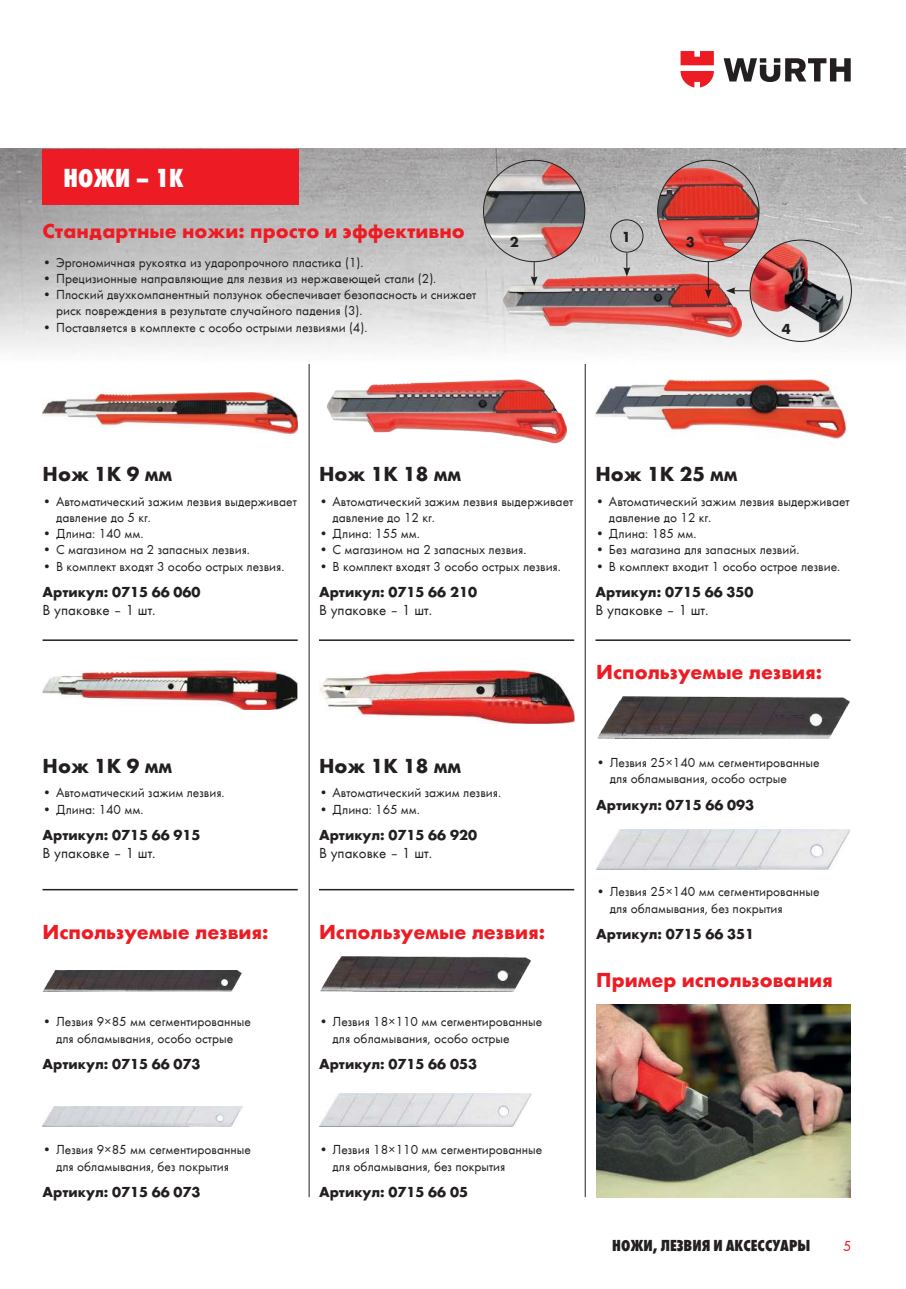
<style>
.page{position:relative;width:906px;height:1289px;background:#fff}
.page>*{position:absolute;margin:0;border:0;box-sizing:border-box;transform-origin:0 0}
.t1{font:27px "Wuerth Extra Bold Cond Caps";color:#fff}
.t2{font:700 21px "Wuerth";color:#ed1c24}
.t3{font:700 21px "Wuerth";color:#231f20}
.t4{font:16.5px "Wuerth Extra Bold Cond Caps";color:#231f20}
.t5{font:700 15px "Wuerth";color:#231f20}
.t6{font:15px "Wuerth";color:#231f20}
.t7{font:15px "Wuerth";color:#ed1c24}
.t8{font:13.5px/16.2px "Wuerth";color:#231f20}
</style>
<div class="page">
<img style="left:0;top:149px;width:905px;height:215px">
<div style="left:43px;top:149px;width:255px;height:55px;background:#ed1c24"></div>
<img style="left:43px;top:393px;width:255px;height:41px">
<img style="left:43px;top:670px;width:255px;height:39px">
<img style="left:43px;top:970px;width:199px;height:21px">
<img style="left:320px;top:956px;width:211px;height:35px">
<img style="left:597px;top:696px;width:253px;height:42px">
<img style="left:319px;top:1093px;width:212px;height:33px">
<img style="left:596px;top:829px;width:254px;height:40px">
<img style="left:43px;top:1106px;width:199px;height:20px">
<img style="left:327px;top:379px;width:239px;height:64px">
<img style="left:502px;top:273px;width:239px;height:64px">
<img style="left:319px;top:670px;width:255px;height:53px">
<img style="left:595px;top:379px;width:251px;height:59px">
<img style="left:596px;top:1004px;width:254px;height:193px">
<img style="left:657px;top:168px;width:102px;height:93px">
<img style="left:750px;top:240px;width:93px;height:92px">
<img style="left:483px;top:160px;width:102px;height:101px;border-radius:51px">
<svg style="left:726px;top:287px;width:23px;height:7px"></svg>
<svg style="left:705px;top:262px;width:7px;height:36px"></svg>
<svg style="left:531px;top:262px;width:6px;height:24px"></svg>
<svg style="left:623px;top:253px;width:7px;height:24px"></svg>
<div style="left:610px;top:219px;width:33px;height:33px;border:1px solid #231f20;border-radius:50%"></div>
<svg style="left:723px;top:58px;width:127px;height:24px"></svg>
<svg style="left:680px;top:51px;width:34px;height:36px"></svg>
<hr style="left:43px;top:639px;width:255px;height:2px;background:#231f20">
<hr style="left:319px;top:639px;width:255px;height:2px;background:#231f20">
<hr style="left:595px;top:639px;width:255px;height:2px;background:#231f20">
<hr style="left:309px;top:364px;width:1px;height:833px;background:#231f20">
<hr style="left:585px;top:364px;width:1px;height:833px;background:#231f20">
<hr style="left:43px;top:888px;width:255px;height:2px;background:#231f20">
<hr style="left:319px;top:888px;width:255px;height:2px;background:#231f20">
<h1 class="t1" style="left:64px;top:159px;width:122px">Ножи – 1К</h1>
<h2 class="t2" style="left:43px;top:215px;width:424px">Стандартные ножи: просто и эффективно</h2>
<p class="t8" style="left:43px;top:253px;width:322px">• Эргономичная рукоятка из ударопрочного пластика (1).</p>
<p class="t8" style="left:43px;top:270px;width:395px">• Прецизионные направляющие для лезвия из нержавеющей стали (2).</p>
<p class="t8" style="left:56px;top:286px;width:422px;text-indent:-14px">• Плоский двухкомпанентный ползунок обеспечивает безопасность и снижает риск повреждения в результате случайного падения (3).</p>
<p class="t8" style="left:43px;top:318px;width:326px">• Поставляется в комплекте с особо острыми лезвиями (4).</p>
<p class="t5" style="left:622px;top:228px;width:10px">1</p>
<p class="t5" style="left:510px;top:233px;width:10px">2</p>
<p class="t5" style="left:686px;top:233px;width:10px">3</p>
<p class="t5" style="left:782px;top:320px;width:10px">4</p>
<h2 class="t3" style="left:43px;top:458px;width:131px">Нож 1К 9 мм</h2>
<p class="t8" style="left:56px;top:492px;width:242px;text-indent:-14px">• Автоматический зажим лезвия выдерживает давление до 5 кг.</p>
<p class="t8" style="left:43px;top:525px;width:102px">• Длина: 140 мм.</p>
<p class="t8" style="left:43px;top:541px;width:209px">• С магазином на 2 запасных лезвия.</p>
<p class="t8" style="left:43px;top:557px;width:243px">• В комплект входят 3 особо острых лезвия.</p>
<p class="t5" style="left:43px;top:581px;width:159px">Артикул: 0715 66 060</p>
<p class="t6" style="left:43px;top:600px;width:115px">В упаковке – 1 шт.</p>
<h2 class="t3" style="left:319px;top:458px;width:144px">Нож 1К 18 мм</h2>
<p class="t8" style="left:332px;top:492px;width:242px;text-indent:-14px">• Автоматический зажим лезвия выдерживает давление до 12 кг.</p>
<p class="t8" style="left:319px;top:525px;width:102px">• Длина: 155 мм.</p>
<p class="t8" style="left:319px;top:541px;width:209px">• С магазином на 2 запасных лезвия.</p>
<p class="t8" style="left:319px;top:557px;width:243px">• В комплект входят 3 особо острых лезвия.</p>
<p class="t5" style="left:319px;top:581px;width:159px">Артикул: 0715 66 210</p>
<p class="t6" style="left:319px;top:600px;width:115px">В упаковке – 1 шт.</p>
<h2 class="t3" style="left:595px;top:458px;width:144px">Нож 1К 25 мм</h2>
<p class="t8" style="left:609px;top:492px;width:242px;text-indent:-14px">• Автоматический зажим лезвия выдерживает давление до 12 кг.</p>
<p class="t8" style="left:595px;top:525px;width:102px">• Длина: 185 мм.</p>
<p class="t8" style="left:595px;top:541px;width:205px">• Без магазина для запасных лезвий.</p>
<p class="t8" style="left:595px;top:557px;width:246px">• В комплект входит 1 особо острое лезвие.</p>
<p class="t5" style="left:595px;top:581px;width:159px">Артикул: 0715 66 350</p>
<p class="t6" style="left:595px;top:600px;width:115px">В упаковке – 1 шт.</p>
<h2 class="t2" style="left:596px;top:656px;width:227px">Используемые лезвия:</h2>
<h2 class="t3" style="left:43px;top:750px;width:131px">Нож 1К 9 мм</h2>
<p class="t8" style="left:43px;top:784px;width:184px">• Автоматический зажим лезвия.</p>
<p class="t8" style="left:43px;top:800px;width:102px">• Длина: 140 мм.</p>
<p class="t5" style="left:43px;top:824px;width:159px">Артикул: 0715 66 915</p>
<p class="t6" style="left:43px;top:843px;width:115px">В упаковке – 1 шт.</p>
<h2 class="t3" style="left:319px;top:750px;width:144px">Нож 1К 18 мм</h2>
<p class="t8" style="left:319px;top:784px;width:184px">• Автоматический зажим лезвия.</p>
<p class="t8" style="left:319px;top:800px;width:102px">• Длина: 165 мм.</p>
<p class="t5" style="left:319px;top:824px;width:159px">Артикул: 0715 66 920</p>
<p class="t6" style="left:319px;top:843px;width:115px">В упаковке – 1 шт.</p>
<p class="t8" style="left:610px;top:753px;width:211px;text-indent:-14px">• Лезвия 25×140 мм сегментированные для обламывания, особо острые</p>
<p class="t5" style="left:596px;top:793px;width:159px">Артикул: 0715 66 093</p>
<p class="t8" style="left:610px;top:883px;width:211px;text-indent:-14px">• Лезвия 25×140 мм сегментированные для обламывания, без покрытия</p>
<h2 class="t2" style="left:43px;top:916px;width:227px">Используемые лезвия:</h2>
<h2 class="t2" style="left:319px;top:916px;width:227px">Используемые лезвия:</h2>
<p class="t5" style="left:596px;top:923px;width:159px">Артикул: 0715 66 351</p>
<p class="t8" style="left:43px;top:1013px;width:210px;text-align:center">• Лезвия 9×85 мм сегментированные для обламывания, особо острые</p>
<p class="t5" style="left:43px;top:1053px;width:159px">Артикул: 0715 66 073</p>
<p class="t8" style="left:56px;top:1141px;width:196px;text-indent:-14px">• Лезвия 9×85 мм сегментированные для обламывания, без покрытия</p>
<p class="t5" style="left:43px;top:1180px;width:159px">Артикул: 0715 66 073</p>
<p class="t8" style="left:332px;top:1013px;width:211px;text-indent:-14px">• Лезвия 18×110 мм сегментированные для обламывания, особо острые</p>
<p class="t5" style="left:319px;top:1053px;width:159px">Артикул: 0715 66 053</p>
<p class="t8" style="left:332px;top:1141px;width:211px;text-indent:-14px">• Лезвия 18×110 мм сегментированные для обламывания, без покрытия</p>
<p class="t5" style="left:319px;top:1180px;width:150px">Артикул: 0715 66 05</p>
<h2 class="t2" style="left:596px;top:964px;width:238px">Пример использования</h2>
<p class="t4" style="left:612px;top:1233px;width:200px">Ножи, лезвия и аксессуары</p>
<p class="t7" style="left:843px;top:1236px;width:10px">5</p>
</div>
